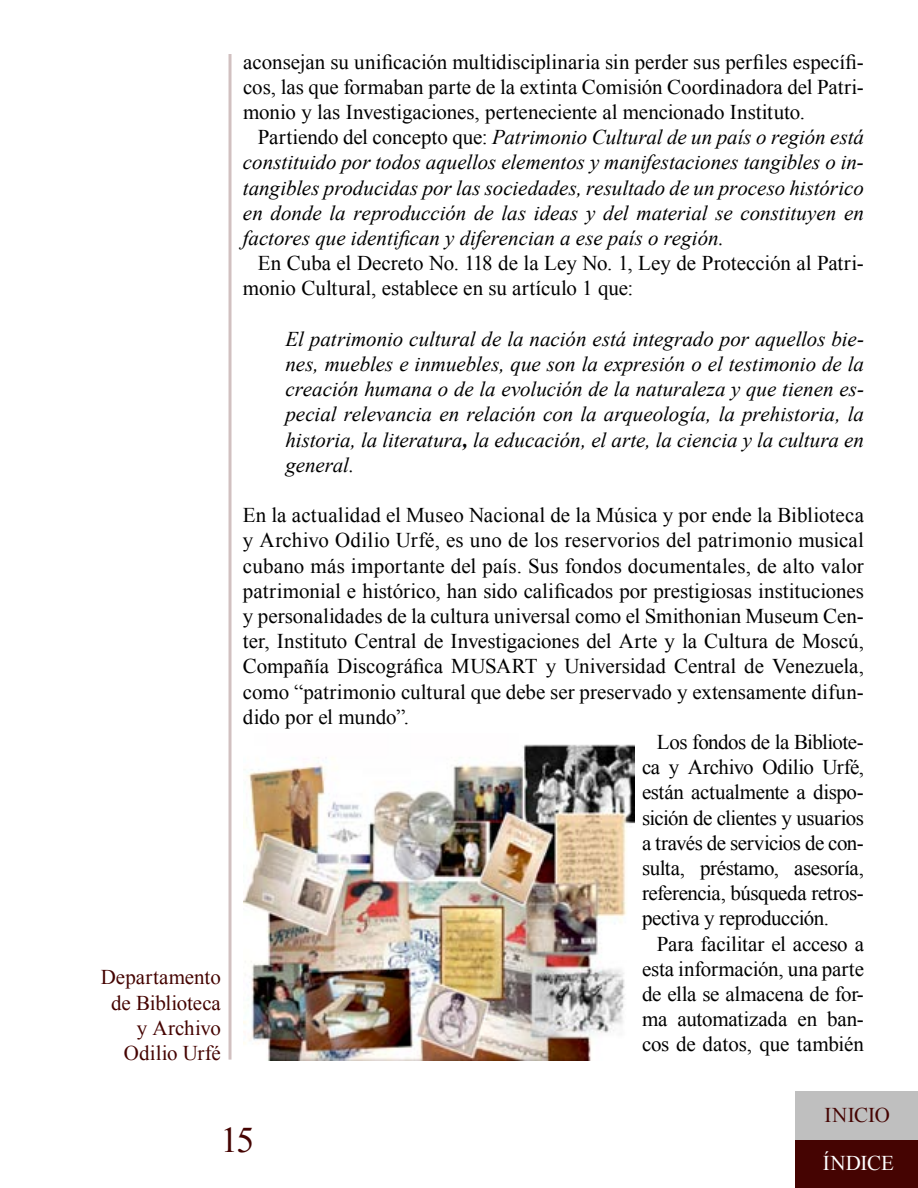
<style>
.page{position:relative;width:918px;height:1188px;background:#fff}
.page>*{position:absolute;margin:0;border:0;box-sizing:border-box;transform-origin:0 0}
.t1{font:36px "Times New Roman";color:#450402}
.t2{font:21px/25.2px "Times New Roman";letter-spacing:-.005em;color:#000;text-align:justify}
.t3{font:italic 21px/25.2px "Times New Roman";color:#000;text-align:justify}
.t4{font:21px "Times New Roman";letter-spacing:-.025em;color:#000}
.t5{font:21px/25.2px "Times New Roman";color:#450402;text-align:right}
.t6{font:21px "Times New Roman";letter-spacing:-.005em;color:#fff}
.s1{font-style:normal}
.s2{font-weight:700}
</style>
<div class="page">
<div style="left:795px;top:1140px;width:123px;height:48px;background:#450402"></div>
<hr style="left:229px;top:54px;width:3px;height:1006px;background:#d1c0c0">
<div style="left:795px;top:1092px;width:123px;height:48px;background:#bfbfbf"></div>
<img style="left:243px;top:744px;width:392px;height:316px">
<p class="t5" style="left:101px;top:964px;width:122px">Departamento de Biblioteca y Archivo<br>Odilio Urfé</p>
<p class="t2" style="left:243px;top:49px;width:622px">aconsejan su unificación multidisciplinaria sin perder sus perfiles específi&shy;cos, las que formaban parte de la extinta Comisión Coordinadora del Patri&shy;monio y las Investigaciones, perteneciente al mencionado Instituto.</p>
<p class="t3" style="left:243px;top:124px;width:623px;text-indent:15px"><span class="s1">Partiendo del concepto que:</span> Patrimonio Cultural de un país o región está constituido por todos aquellos elementos y manifestaciones tangibles o in&shy;tangibles producidas por las sociedades, resultado de un proceso histórico en donde la reproducción de las ideas y del material se constituyen en factores que identifican y diferencian a ese país o región.</p>
<p class="t2" style="left:243px;top:250px;width:622px;text-indent:15px">En Cuba el Decreto No. 118 de la Ley No. 1, Ley de Protección al Patri&shy;monio Cultural, establece en su artículo 1 que:</p>
<p class="t3" style="left:286px;top:326px;width:580px">El patrimonio cultural de la nación está integrado por aquellos bie&shy;nes, muebles e inmuebles, que son la expresión o el testimonio de la creación humana o de la evolución de la naturaleza y que tienen es&shy;pecial relevancia en relación con la arqueología, la prehistoria, la historia, la literatura<span class="s2">,</span> la educación, el arte, la ciencia y la cultura en general.</p>
<p class="t2" style="left:243px;top:502px;width:623px">En la actualidad el Museo Nacional de la Música y por ende la Biblioteca</p>
<p class="t2" style="left:243px;top:527px;width:622px">y Archivo Odilio Urfé, es uno de los reservorios del patrimonio musical</p>
<p class="t2" style="left:243px;top:553px;width:622px">cubano más importante del país. Sus fondos documentales, de alto valor</p>
<p class="t2" style="left:243px;top:578px;width:622px">patrimonial e histórico, han sido calificados por prestigiosas instituciones</p>
<p class="t2" style="left:243px;top:603px;width:622px">y personalidades de la cultura universal como el Smithonian Museum Cen-</p>
<p class="t2" style="left:243px;top:628px;width:623px">ter, Instituto Central de Investigaciones del Arte y la Cultura de Moscú,</p>
<p class="t2" style="left:243px;top:653px;width:623px">Compañía Discográfica MUSART y Universidad Central de Venezuela,</p>
<p class="t2" style="left:243px;top:679px;width:622px">como “patrimonio cultural que debe ser preservado y extensamente difun-</p>
<p class="t2" style="left:243px;top:704px;width:168px">dido por el mundo”.</p>
<p class="t4" style="left:657px;top:728px;width:208px">Los fondos de la Bibliote-</p>
<p class="t4" style="left:642px;top:753px;width:223px">ca y Archivo Odilio Urfé,</p>
<p class="t2" style="left:642px;top:779px;width:223px">están actualmente a dispo-</p>
<p class="t4" style="left:642px;top:803px;width:223px">sición de clientes y usuarios</p>
<p class="t4" style="left:642px;top:829px;width:223px">a través de servicios de con-</p>
<p class="t2" style="left:642px;top:855px;width:223px">sulta, préstamo, asesoría,</p>
<p class="t4" style="left:642px;top:879px;width:223px">referencia, búsqueda retros-</p>
<p class="t4" style="left:642px;top:904px;width:189px">pectiva y reproducción.</p>
<p class="t2" style="left:657px;top:931px;width:209px">Para facilitar el acceso a</p>
<p class="t2" style="left:642px;top:956px;width:223px">esta información, una parte</p>
<p class="t2" style="left:642px;top:981px;width:223px">de ella se almacena de for-</p>
<p class="t2" style="left:642px;top:1006px;width:223px">ma automatizada en ban-</p>
<p class="t2" style="left:642px;top:1031px;width:223px">cos de datos, que también</p>
<h1 class="t1" style="left:221px;top:1116px;width:35px">15</h1>
<p class="t5" style="left:825px;top:1102px;width:67px">INICIO</p>
<p class="t6" style="left:823px;top:1149px;width:73px">ÍNDICE</p>
</div>
